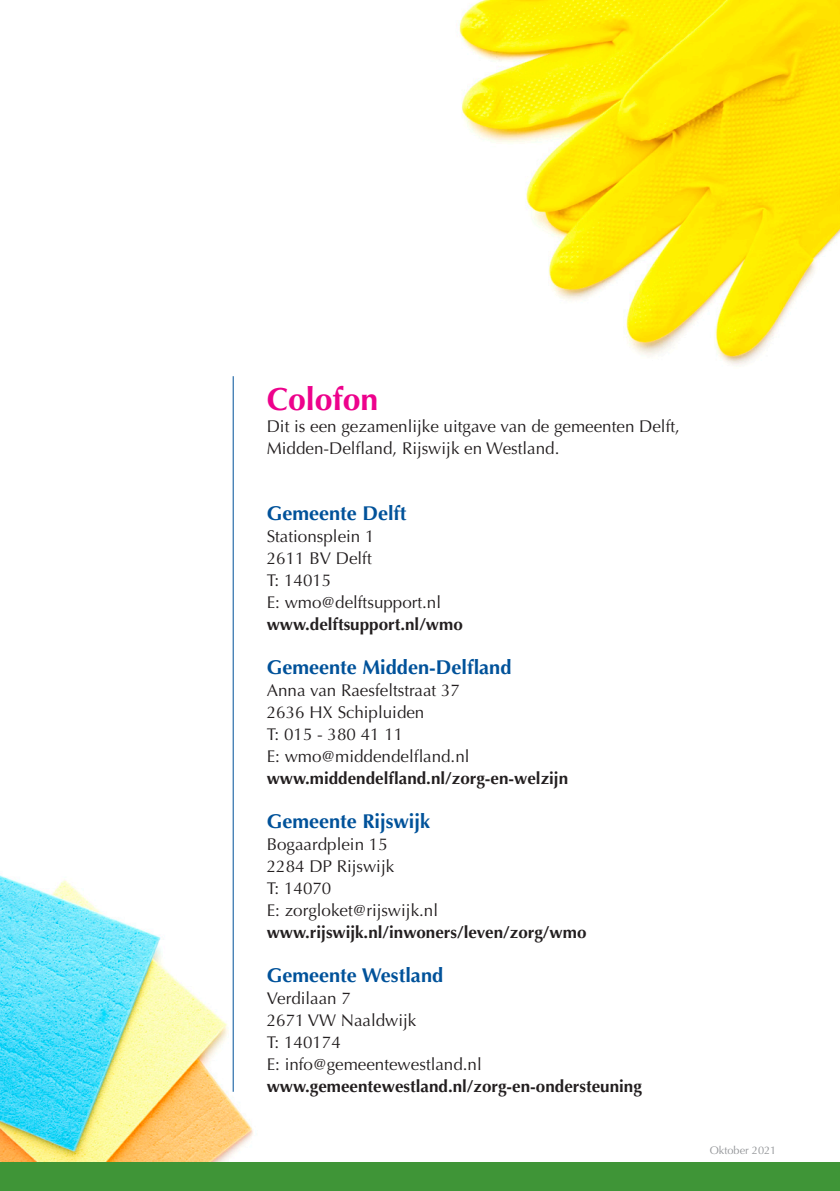
<style>
.page{position:relative;width:840px;height:1191px;background:#fff}
.page>*{position:absolute;margin:0;border:0;box-sizing:border-box;transform-origin:0 0}
.t1{font:700 32px "Optima";color:#ed028c}
.t2{font:700 20px "Optima";color:#01529a}
.t3{font:17px "Optima";color:#231f20}
.t4{font:700 17px "Optima";color:#231f20}
.t5{font:11px "Optima";color:#939598}
</style>
<div class="page">
<img style="left:0;top:692px;width:253px;height:470px">
<div style="left:0;top:1162px;width:839px;height:29px;background:#3f9537"></div>
<img style="left:457px;top:0;width:382px;height:365px">
<hr style="left:233px;top:376px;width:1px;height:715px;background:#01529a">
<p class="t1" style="left:266px;top:380px;width:113px">Colofon</p>
<p class="t3" style="left:266px;top:416px;width:414px">Dit is een gezamenlijke uitgave van de gemeenten Delft,</p>
<p class="t3" style="left:266px;top:438px;width:294px">Midden-Delfland, Rijswijk en Westland.</p>
<p class="t2" style="left:266px;top:501px;width:141px">Gemeente Delft</p>
<p class="t3" style="left:266px;top:526px;width:109px">Stationsplein 1</p>
<p class="t3" style="left:266px;top:548px;width:106px">2611 BV Delft</p>
<p class="t3" style="left:266px;top:570px;width:66px">T: 14015</p>
<p class="t3" style="left:266px;top:592px;width:176px">E: wmo@delftsupport.nl</p>
<p class="t4" style="left:266px;top:614px;width:197px">www.delftsupport.nl/wmo</p>
<p class="t2" style="left:266px;top:655px;width:246px">Gemeente Midden-Delfland</p>
<p class="t3" style="left:266px;top:680px;width:195px">Anna van Raesfeltstraat 37</p>
<p class="t3" style="left:266px;top:702px;width:159px">2636 HX Schipluiden</p>
<p class="t3" style="left:266px;top:724px;width:138px">T: 015 - 380 41 11</p>
<p class="t3" style="left:266px;top:746px;width:204px">E: wmo@middendelfland.nl</p>
<p class="t4" style="left:266px;top:768px;width:303px">www.middendelfland.nl/zorg-en-welzijn</p>
<p class="t2" style="left:266px;top:809px;width:165px">Gemeente Rijswijk</p>
<p class="t3" style="left:266px;top:834px;width:122px">Bogaardplein 15</p>
<p class="t3" style="left:266px;top:856px;width:129px">2284 DP Rijswijk</p>
<p class="t3" style="left:266px;top:878px;width:66px">T: 14070</p>
<p class="t3" style="left:266px;top:900px;width:173px">E: zorgloket@rijswijk.nl</p>
<p class="t4" style="left:266px;top:922px;width:321px">www.rijswijk.nl/inwoners/leven/zorg/wmo</p>
<p class="t2" style="left:266px;top:963px;width:178px">Gemeente Westland</p>
<p class="t3" style="left:266px;top:988px;width:86px">Verdilaan 7</p>
<p class="t3" style="left:266px;top:1010px;width:151px">2671 VW Naaldwijk</p>
<p class="t3" style="left:266px;top:1032px;width:76px">T: 140174</p>
<p class="t3" style="left:266px;top:1054px;width:216px">E: info@gemeentewestland.nl</p>
<p class="t4" style="left:266px;top:1076px;width:376px">www.gemeentewestland.nl/zorg-en-ondersteuning</p>
<p class="t5" style="left:709px;top:1143px;width:68px">Oktober 2021</p>
</div>
